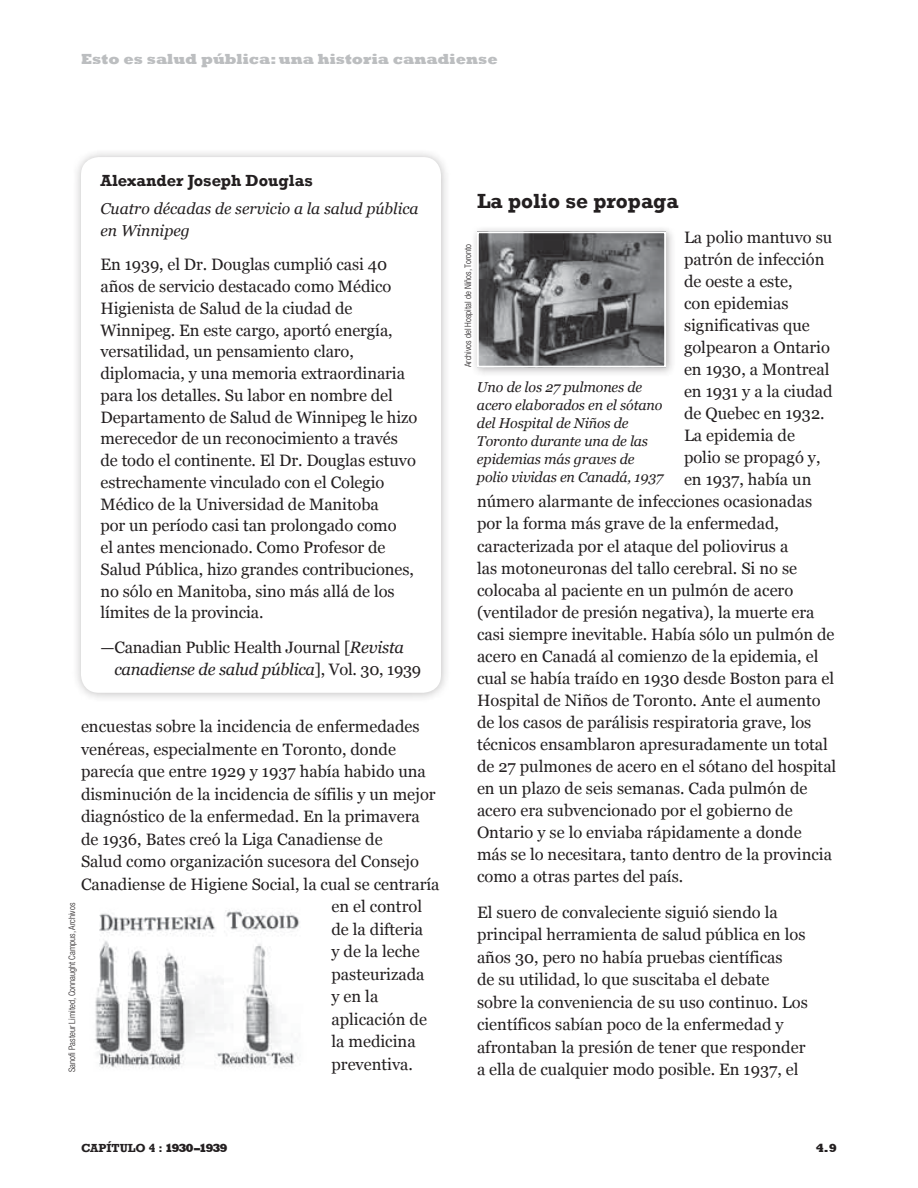
<style>
.page{position:relative;width:918px;height:1188px;background:#fff}
.page>*{position:absolute;margin:0;border:0;box-sizing:border-box;transform-origin:0 0}
.sub1{font:700 21px "Rockwell";color:#231f20}
.body_37005_printable{font:16.5px/22.5px "Georgia";color:#231f20}
.sidebar_body{font:16.5px/21.8px "Georgia";letter-spacing:-.005em;color:#231f20}
.endnotes{font:16.5px "Georgia";color:#231f20}
.profile_sub1_37005{font:700 16.5px "Rockwell";color:#231f20}
.profile_sub2SP_37005{font:italic 15.75px/21.8px "Georgia";color:#231f20}
.t1{font:800 15px "Rockwell";color:#bcbec0}
.caption_37005_printa{font:italic 14.25px/18px "Georgia";letter-spacing:-.01em;color:#231f20}
.t2{font:700 12px "Rockwell";color:#231f20}
.t3{font:800 12px "Rockwell";color:#231f20}
.photo_credit_37005_E{font:300 condensed 9px "Helvetica Neue";color:#231f20}
.s1{font-style:italic}
.s2{font-weight:800}
</style>
<div class="page">
<div style="left:70px;top:146px;width:380px;height:557px;background:#231f20;opacity:.3"></div>
<div style="left:81px;top:157px;width:360px;height:536px;background:#fff;border-radius:18px"></div>
<div style="left:470px;top:225px;width:206px;height:152px;background:#231f20;opacity:.3"></div>
<img style="left:480px;top:234px;width:183px;height:131px">
<div style="left:477px;top:231px;width:189px;height:137px;border:2px solid #fff"></div>
<img style="left:95px;top:910px;width:205px;height:159px">
<p class="t1" style="left:81px;top:51px;width:418px">Esto es salud pública: una historia canadiense</p>
<p class="profile_sub1_37005" style="left:100px;top:171px;width:214px">Alexander Joseph Douglas</p>
<p class="profile_sub2SP_37005" style="left:100px;top:198px;width:320px">Cuatro décadas de servicio a la salud pública en Winnipeg</p>
<p class="sidebar_body" style="left:100px;top:254px;width:318px">En 1939, el Dr. Douglas cumplió casi 40 años de servicio destacado como Médico Higienista de Salud de la ciudad de Winnipeg. En este cargo, aportó energía, versatilidad, un pensamiento claro, diplomacia, y una memoria extraordinaria para los detalles. Su labor en nombre del Departamento de Salud de Winnipeg le hizo merecedor de un reconocimiento a través de todo el continente. El Dr. Douglas estuvo estrechamente vinculado con el Colegio Médico de la Universidad de Manitoba<br>por un período casi tan prolongado como<br>el antes mencionado. Como Profesor de Salud Pública, hizo grandes contribuciones, no sólo en Manitoba, sino más allá de los límites de la provincia.</p>
<p class="sidebar_body" style="left:114px;top:637px;width:308px;text-indent:-14px">—Canadian Public Health Journal [<span class="s1">Revista canadiense de salud pública</span>], Vol. 30, 1939</p>
<p class="endnotes" style="left:81px;top:717px;width:340px">encuestas sobre la incidencia de enfermedades</p>
<p class="endnotes" style="left:81px;top:739px;width:317px">venéreas, especialmente en Toronto, donde</p>
<p class="endnotes" style="left:81px;top:762px;width:346px">parecía que entre 1929 y 1937 había habido una</p>
<p class="endnotes" style="left:81px;top:784px;width:356px">disminución de la incidencia de sífilis y un mejor</p>
<p class="endnotes" style="left:81px;top:807px;width:340px">diagnóstico de la enfermedad. En la primavera</p>
<p class="endnotes" style="left:81px;top:829px;width:303px">de 1936, Bates creó la Liga Canadiense de</p>
<p class="endnotes" style="left:81px;top:852px;width:339px">Salud como organización sucesora del Consejo</p>
<p class="endnotes" style="left:81px;top:874px;width:360px">Canadiense de Higiene Social, la cual se centraría</p>
<p class="endnotes" style="left:332px;top:897px;width:92px">en el control</p>
<p class="endnotes" style="left:332px;top:919px;width:93px">de la difteria</p>
<p class="endnotes" style="left:332px;top:942px;width:90px">y de la leche</p>
<p class="endnotes" style="left:332px;top:964px;width:95px">pasteurizada</p>
<p class="endnotes" style="left:332px;top:987px;width:48px">y en la</p>
<p class="endnotes" style="left:332px;top:1009px;width:97px">aplicación de</p>
<p class="endnotes" style="left:332px;top:1032px;width:86px">la medicina</p>
<p class="endnotes" style="left:332px;top:1054px;width:81px">preventiva.</p>
<p class="photo_credit_37005_E" style="left:67px;top:1072px;width:171px;rotate:-90deg">Sanofi Pasteur Limited, Connaught Campus, Archivos</p>
<p class="sub1" style="left:477px;top:188px;width:203px">La polio se propaga</p>
<p class="body_37005_printable" style="left:684px;top:226px;width:150px">La polio mantuvo su</p>
<p class="body_37005_printable" style="left:684px;top:248px;width:142px">patrón de infección</p>
<p class="body_37005_printable" style="left:684px;top:270px;width:110px">de oeste a este,</p>
<p class="body_37005_printable" style="left:684px;top:292px;width:106px">con epidemias</p>
<p class="body_37005_printable" style="left:684px;top:314px;width:127px">significativas que</p>
<p class="body_37005_printable" style="left:684px;top:336px;width:147px">golpearon a Ontario</p>
<p class="body_37005_printable" style="left:684px;top:359px;width:147px">en 1930, a Montreal</p>
<p class="body_37005_printable" style="left:684px;top:381px;width:150px">en 1931 y a la ciudad</p>
<p class="body_37005_printable" style="left:684px;top:403px;width:140px">de Quebec en 1932.</p>
<p class="body_37005_printable" style="left:684px;top:425px;width:113px">La epidemia de</p>
<p class="body_37005_printable" style="left:684px;top:447px;width:138px">polio se propagó y,</p>
<p class="body_37005_printable" style="left:684px;top:469px;width:129px">en 1937, había un</p>
<p class="body_37005_printable" style="left:477px;top:491px;width:337px">número alarmante de infecciones ocasionadas</p>
<p class="body_37005_printable" style="left:477px;top:513px;width:303px">por la forma más grave de la enfermedad,</p>
<p class="body_37005_printable" style="left:477px;top:535px;width:313px">caracterizada por el ataque del poliovirus a</p>
<p class="body_37005_printable" style="left:477px;top:557px;width:322px">las motoneuronas del tallo cerebral. Si no se</p>
<p class="body_37005_printable" style="left:477px;top:579px;width:318px">colocaba al paciente en un pulmón de acero</p>
<p class="body_37005_printable" style="left:477px;top:601px;width:339px">(ventilador de presión negativa), la muerte era</p>
<p class="body_37005_printable" style="left:477px;top:623px;width:359px">casi siempre inevitable. Había sólo un pulmón de</p>
<p class="body_37005_printable" style="left:477px;top:645px;width:343px">acero en Canadá al comienzo de la epidemia, el</p>
<p class="body_37005_printable" style="left:477px;top:667px;width:359px">cual se había traído en 1930 desde Boston para el</p>
<p class="body_37005_printable" style="left:477px;top:689px;width:345px">Hospital de Niños de Toronto. Ante el aumento</p>
<p class="body_37005_printable" style="left:477px;top:711px;width:336px">de los casos de parálisis respiratoria grave, los</p>
<p class="body_37005_printable" style="left:477px;top:733px;width:352px">técnicos ensamblaron apresuradamente un total</p>
<p class="body_37005_printable" style="left:477px;top:755px;width:361px">de 27 pulmones de acero en el sótano del hospital</p>
<p class="body_37005_printable" style="left:477px;top:777px;width:332px">en un plazo de seis semanas. Cada pulmón de</p>
<p class="body_37005_printable" style="left:477px;top:800px;width:317px">acero era subvencionado por el gobierno de</p>
<p class="body_37005_printable" style="left:477px;top:822px;width:326px">Ontario y se lo enviaba rápidamente a donde</p>
<p class="body_37005_printable" style="left:477px;top:844px;width:357px">más se lo necesitara, tanto dentro de la provincia</p>
<p class="body_37005_printable" style="left:477px;top:866px;width:206px">como a otras partes del país.</p>
<p class="body_37005_printable" style="left:477px;top:901px;width:332px">El suero de convaleciente siguió siendo la principal herramienta de salud pública en los años 30, pero no había pruebas científicas<br>de su utilidad, lo que suscitaba el debate sobre la conveniencia de su uso continuo. Los científicos sabían poco de la enfermedad y afrontaban la presión de tener que responder a ella de cualquier modo posible. En 1937, el</p>
<p class="photo_credit_37005_E" style="left:463px;top:367px;width:125px;rotate:-90deg">Archivos del Hospital de Niños, Toronto</p>
<p class="caption_37005_printa" style="left:477px;top:378px;width:188px">Uno de los 27 pulmones de acero elaborados en el sótano del Hospital de Niños de<br>Toronto durante una de las epidemias más graves de polio vividas en Canadá, 1937</p>
<p class="t2" style="left:81px;top:1141px;width:148px">CAPÍTULO 4 : <span class="s2">1930–1939</span></p>
<p class="t3" style="left:816px;top:1141px;width:23px">4.9</p>
</div>
